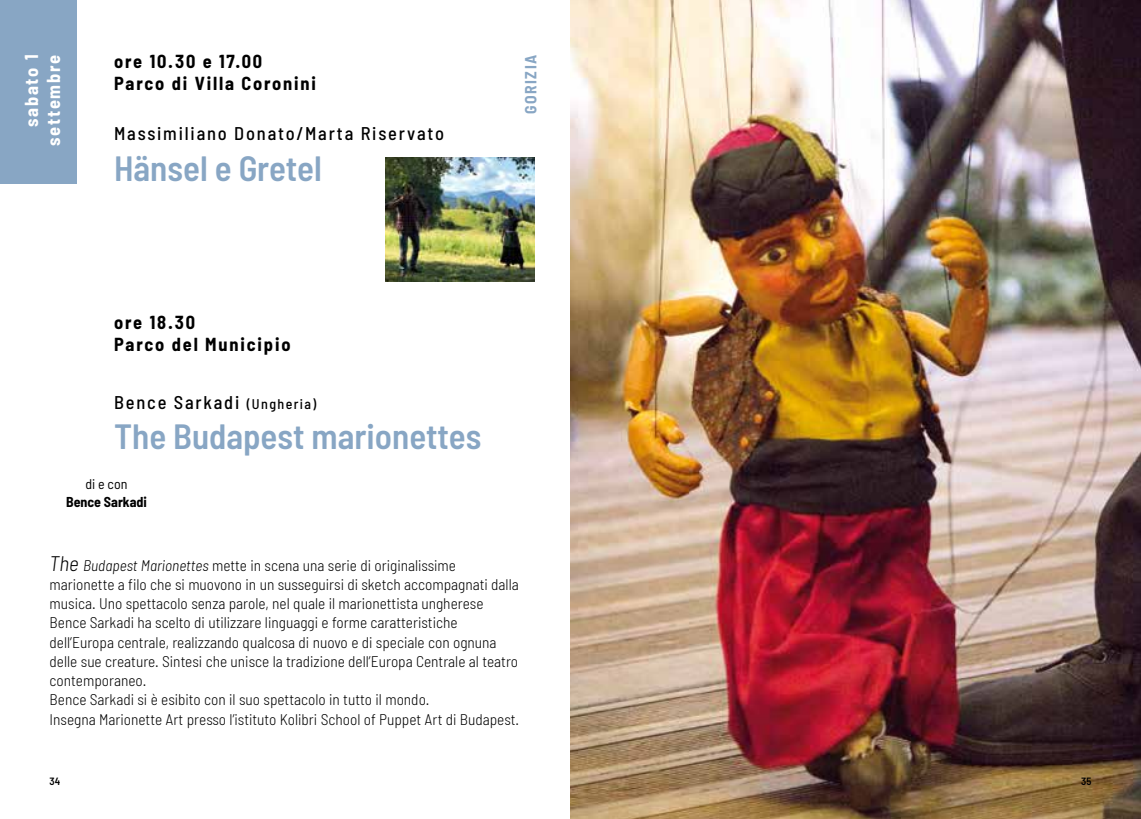
<style>
.page{position:relative;width:1141px;height:819px;background:#fff}
.page>*{position:absolute;margin:0;border:0;box-sizing:border-box;transform-origin:0 0}
.t1{font:600 semi-condensed 35px "Barlow";color:#88a6c4}
.t2{font:700 semi-condensed 18.38px/22.1px "Barlow";letter-spacing:.1em;color:#000}
.t3{font:500 semi-condensed 18.38px "Barlow";letter-spacing:.1em;color:#000}
.t4{font:700 semi-condensed 18.38px/22.1px "Barlow";letter-spacing:.1em;color:#fff;text-align:right}
.t5{font:700 semi-condensed 15.75px "Barlow";letter-spacing:.1em;color:#88a6c4}
.t6{font:300 semi-condensed 15.4px/19.2px "Barlow";color:#000}
.t7{font:700 semi-condensed 14px "Barlow";color:#000}
.t8{font:semi-condensed 14px "Barlow";color:#000}
.t9{font:600 semi-condensed 10.5px "Barlow";color:#000}
.s1{font-size:14px}
.s2{font-style:italic;font-size:21px}
.s3{font-style:italic}
</style>
<div class="page">
<img style="left:570px;top:0;width:571px;height:819px">
<div style="left:0;top:0;width:77px;height:184px;background:#88a6c4"></div>
<img style="left:386px;top:157px;width:149px;height:124px">
<p class="t4" style="left:20px;top:146px;width:93px;rotate:-90deg">sabato 1 settembre</p>
<p class="t2" style="left:114px;top:50px;width:203px">ore 10.30 e 17.00<br>Parco di Villa Coronini</p>
<p class="t3" style="left:114px;top:122px;width:331px">Massimiliano Donato/Marta Riservato</p>
<h1 class="t1" style="left:114px;top:146px;width:209px">Hänsel e Gretel</h1>
<p class="t5" style="left:521px;top:114px;width:61px;rotate:-90deg">GORIZIA</p>
<p class="t2" style="left:114px;top:310px;width:178px">ore 18.30<br>Parco del Municipio</p>
<p class="t3" style="left:114px;top:390px;width:204px">Bence Sarkadi <span class="s1">(Ungheria)</span></p>
<h1 class="t1" style="left:114px;top:414px;width:369px">The Budapest marionettes</h1>
<p class="t8" style="left:85px;top:474px;width:43px">di e con</p>
<p class="t7" style="left:66px;top:493px;width:82px">Bence Sarkadi</p>
<p class="t6" style="left:50px;top:555px;width:471px"><span class="s2">The</span> <span class="s3">Budapest Marionettes</span> mette in scena una serie di originalissime marionette a filo che si muovono in un susseguirsi di sketch accompagnati dalla musica. Uno spettacolo senza parole, nel quale il marionettista ungherese Bence Sarkadi ha scelto di utilizzare linguaggi e forme caratteristiche dell’Europa centrale, realizzando qualcosa di nuovo e di speciale con ognuna delle sue creature. Sintesi che unisce la tradizione dell’Europa Centrale al teatro contemporaneo.<br>Bence Sarkadi si è esibito con il suo spettacolo in tutto il mondo.<br>Insegna Marionette Art presso l’istituto Kolibri School of Puppet Art di Budapest.</p>
<p class="t9" style="left:50px;top:774px;width:12px">34</p>
<p class="t9" style="left:1081px;top:774px;width:12px">35</p>
</div>
